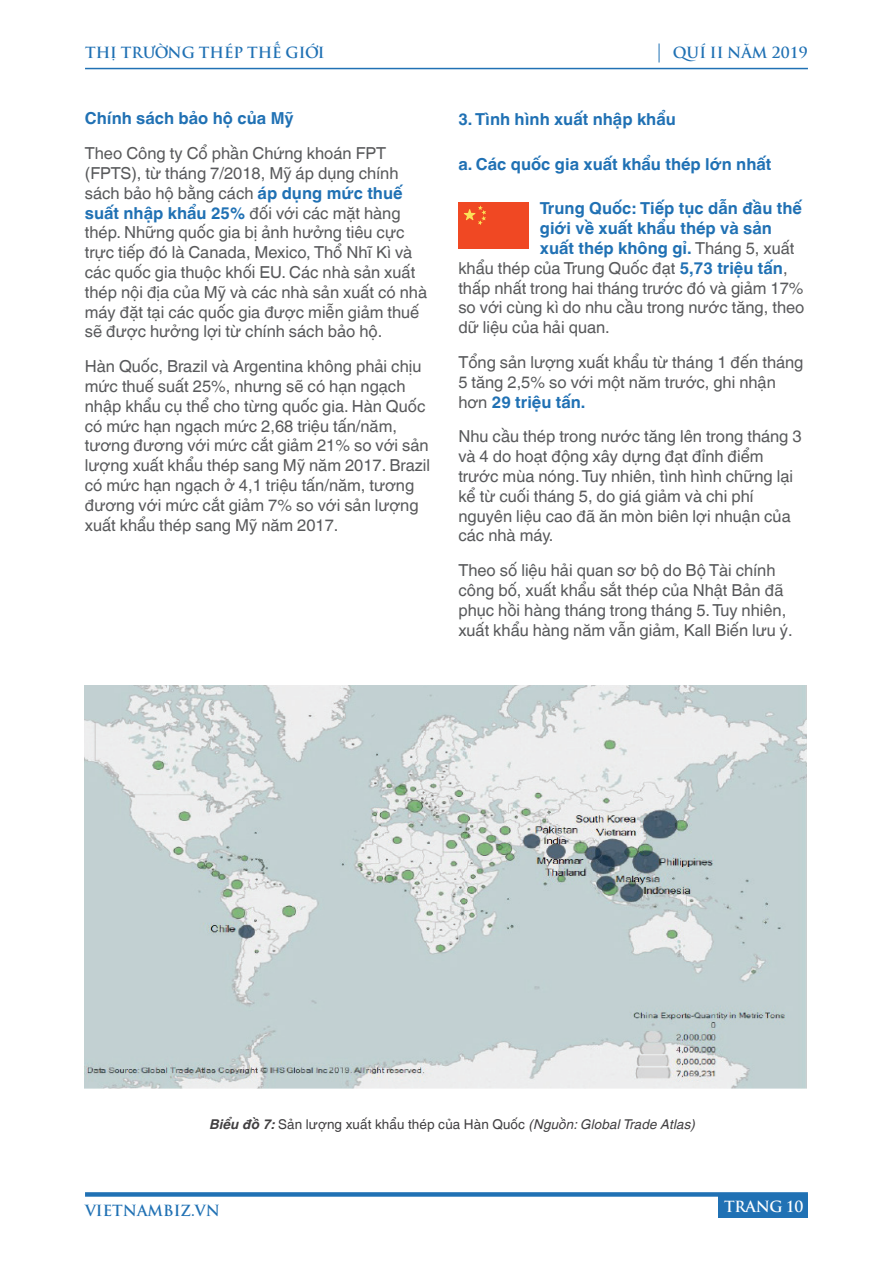
<style>
.page{position:relative;width:893px;height:1263px;background:#fff}
.page>*{position:absolute;margin:0;border:0;box-sizing:border-box;transform-origin:0 0}
.t1{font:16.5px/19.8px "Helvetica World";color:#58595b}
.t2{font:700 16.5px "Helvetica World";color:#2071b4}
.t3{font:15px "UTM Trajan Pro Bold";color:#2071b4}
.t4{font:15px "UTM Trajan Pro Bold";letter-spacing:-.025em;color:#fff}
.t5{font:13.5px "Helvetica World";letter-spacing:.01em;color:#413f41}
.s1{font-weight:700;color:#2071b4}
.s2{font-weight:400;color:#58595b}
.s3{font-weight:700;font-style:italic}
.s4{font-style:italic}
</style>
<div class="page">
<hr style="left:85px;top:68px;width:723px;height:1px;background:#2071b4">
<div style="left:85px;top:1192px;width:723px;height:5px;background:#2071b4"></div>
<div style="left:719px;top:1194px;width:89px;height:23px;background:#2071b4"></div>
<svg style="left:659px;top:44px;width:1px;height:19px"></svg>
<div style="left:458px;top:202px;width:71px;height:47px;background:#f04823"></div>
<svg style="left:464px;top:206px;width:22px;height:19px"></svg>
<img style="left:85px;top:685px;width:722px;height:403px">
<p class="t3" style="left:85px;top:41px;width:241px">THỊ TRƯỜNG THÉP THẾ GIỚI</p>
<p class="t2" style="left:85px;top:109px;width:210px">Chính sách bảo hộ của Mỹ</p>
<p class="t1" style="left:85px;top:144px;width:344px">Theo Công ty Cổ phần Chứng khoán FPT (FPTS), từ tháng 7/2018, Mỹ áp dụng chính sách bảo hộ bằng cách <span class="s1">áp dụng mức thuế suất nhập khẩu 25%</span> đối với các mặt hàng thép. Những quốc gia bị ảnh hưởng tiêu cực trực tiếp đó là Canada, Mexico, Thổ Nhĩ Kì và các quốc gia thuộc khối EU. Các nhà sản xuất thép nội địa của Mỹ và các nhà sản xuất có nhà máy đặt tại các quốc gia được miễn giảm thuế sẽ được hưởng lợi từ chính sách bảo hộ.</p>
<p class="t1" style="left:85px;top:357px;width:347px">Hàn Quốc, Brazil và Argentina không phải chịu mức thuế suất 25%, nhưng sẽ có hạn ngạch nhập khẩu cụ thể cho từng quốc gia. Hàn Quốc có mức hạn ngạch mức 2,68 triệu tấn/năm, tương đương với mức cắt giảm 21% so với sản lượng xuất khẩu thép sang Mỹ năm 2017. Brazil có mức hạn ngạch ở 4,1 triệu tấn/năm, tương đương với mức cắt giảm 7% so với sản lượng xuất khẩu thép sang Mỹ năm 2017.</p>
<p class="t3" style="left:673px;top:41px;width:136px">QUÍ II NĂM 2019</p>
<p class="t2" style="left:458px;top:109px;width:219px">3. Tình hình xuất nhập khẩu</p>
<p class="t2" style="left:458px;top:154px;width:314px">a. Các quốc gia xuất khẩu thép lớn nhất</p>
<p class="t2" style="left:540px;top:199px;width:264px">Trung Quốc: Tiếp tục dẫn đầu thế</p>
<p class="t2" style="left:540px;top:219px;width:234px">giới về xuất khẩu thép và sản</p>
<p class="t2" style="left:540px;top:239px;width:256px">xuất thép không gỉ. <span class="s2">Tháng 5, xuất</span></p>
<p class="t1" style="left:458px;top:258px;width:331px">khẩu thép của Trung Quốc đạt <span class="s1">5,73 triệu tấn</span>,</p>
<p class="t1" style="left:458px;top:278px;width:347px">thấp nhất trong hai tháng trước đó và giảm 17%</p>
<p class="t1" style="left:458px;top:298px;width:348px">so với cùng kì do nhu cầu trong nước tăng, theo</p>
<p class="t1" style="left:458px;top:318px;width:153px">dữ liệu của hải quan.</p>
<p class="t1" style="left:458px;top:352px;width:347px">Tổng sản lượng xuất khẩu từ tháng 1 đến tháng<br>5 tăng 2,5% so với một năm trước, ghi nhận hơn <span class="s1">29 triệu tấn.</span></p>
<p class="t1" style="left:458px;top:427px;width:345px">Nhu cầu thép trong nước tăng lên trong tháng 3 và 4 do hoạt động xây dựng đạt đỉnh điểm trước mùa nóng. Tuy nhiên, tình hình chững lại kể từ cuối tháng 5, do giá giảm và chi phí nguyên liệu cao đã ăn mòn biên lợi nhuận của các nhà máy.</p>
<p class="t1" style="left:458px;top:561px;width:336px">Theo số liệu hải quan sơ bộ do Bộ Tài chính công bố, xuất khẩu sắt thép của Nhật Bản đã phục hồi hàng tháng trong tháng 5. Tuy nhiên, xuất khẩu hàng năm vẫn giảm, Kall Biến lưu ý.</p>
<p class="t5" style="left:210px;top:1116px;width:487px"><span class="s3">Biểu đồ 7:</span> Sản lượng xuất khẩu thép của Hàn Quốc <span class="s4">(Nguồn: Global Trade Atlas)</span></p>
<p class="t3" style="left:85px;top:1198px;width:136px">VIETNAMBIZ.VN</p>
<p class="t4" style="left:724px;top:1195px;width:81px">TRANG 10</p>
</div>
